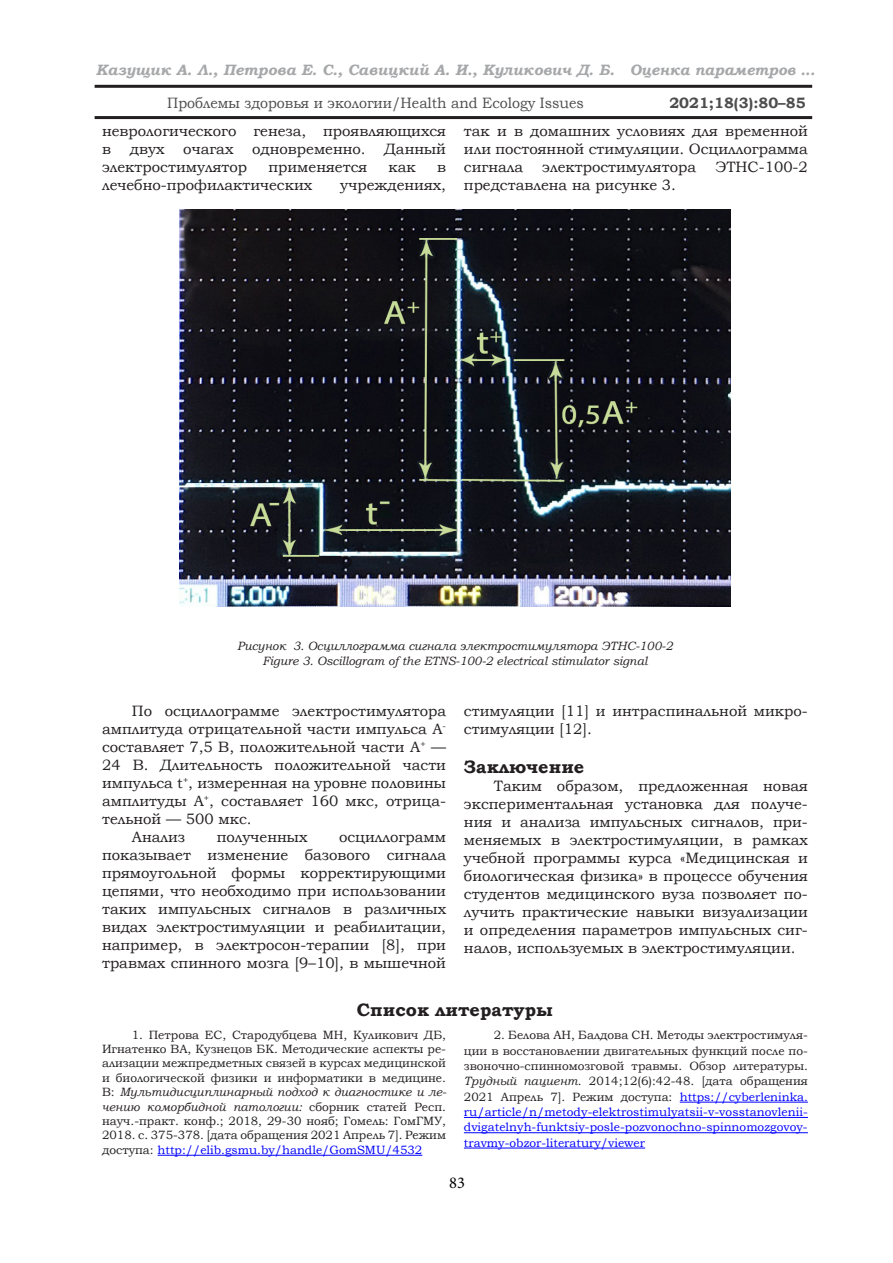
<style>
.page{position:relative;width:893px;height:1263px;background:#fff}
.page>*{position:absolute;margin:0;border:0;box-sizing:border-box;transform-origin:0 0}
.ПОДВАЛ_Литература{font:700 18px "Bookman Old Style";color:#231f20}
.Тело_подзаголовок{font:700 18px "Bookman Old Style";color:#231f20}
.t1{font:16.5px "Minion Pro";color:#000}
.ТЕЛО__статья{font:15px/18px "Bookman Old Style";color:#231f20;text-align:justify}
.t2{font:italic 700 15px "Bookman Old Style";color:#808285}
.t3{font:15px "Bookman Old Style";color:#000;scale:.95 1}
.t4{font:700 15px "Bookman Old Style";color:#000}
.ПОДВАЛ{font:12px/14.4px "Bookman Old Style";color:#231f20;text-align:justify}
.Рисунок{font:italic 12px "Bookman Old Style";color:#231f20}
.s1{font-style:italic}
.s2{color:#00f}
</style>
<div class="page">
<hr style="left:95px;top:116px;width:717px;height:3px;background:#231f20">
<hr style="left:95px;top:85px;width:717px;height:3px;background:#231f20">
<img style="left:180px;top:210px;width:550px;height:396px">
<hr style="left:158px;top:1155px;width:264px;height:1px;background:#00f">
<hr style="left:680px;top:1102px;width:128px;height:1px;background:#00f">
<hr style="left:464px;top:1117px;width:344px;height:1px;background:#00f">
<hr style="left:464px;top:1132px;width:344px;height:1px;background:#00f">
<hr style="left:464px;top:1148px;width:181px;height:1px;background:#00f">
<p class="t2" style="left:96px;top:58px;width:721px">Казущик А. Л., Петрова Е. С., Савицкий А. И., Куликович Д. Б. Оценка параметров ...</p>
<p class="t3" style="left:167px;top:93px;width:440px">Проблемы здоровья и экологии/Health and Ecology Issues</p>
<p class="t4" style="left:669px;top:92px;width:138px">2021;18(3):80–85</p>
<p class="ТЕЛО__статья" style="left:102px;top:122px;width:345px">неврологического генеза, проявляющихся в</p>
<p class="ТЕЛО__статья" style="left:464px;top:122px;width:345px">так и в домашних условиях для временной или постоянной стимуляции. Осциллограмма сигнала</p>
<p class="ТЕЛО__статья" style="left:130px;top:140px;width:36px">двух</p>
<p class="ТЕЛО__статья" style="left:183px;top:140px;width:52px">очагах</p>
<p class="ТЕЛО__статья" style="left:252px;top:140px;width:115px">одновременно.</p>
<p class="ТЕЛО__статья" style="left:385px;top:140px;width:63px">Данный</p>
<p class="ТЕЛО__статья" style="left:102px;top:158px;width:147px">электростимулятор</p>
<p class="ТЕЛО__статья" style="left:268px;top:158px;width:100px">применяется</p>
<p class="ТЕЛО__статья" style="left:389px;top:158px;width:29px">как</p>
<p class="ТЕЛО__статья" style="left:437px;top:158px;width:10px">в</p>
<p class="ТЕЛО__статья" style="left:102px;top:176px;width:212px">лечебно-профилактических</p>
<p class="ТЕЛО__статья" style="left:340px;top:176px;width:107px">учреждениях,</p>
<p class="ТЕЛО__статья" style="left:542px;top:158px;width:155px">электростимулятора</p>
<p class="ТЕЛО__статья" style="left:715px;top:158px;width:94px">ЭТНС-100-2</p>
<p class="ТЕЛО__статья" style="left:464px;top:176px;width:214px">представлена на рисунке 3.</p>
<p class="Рисунок" style="left:237px;top:638px;width:437px">Рисунок 3. Осциллограмма сигнала электростимулятора ЭТНС-100-2</p>
<p class="Рисунок" style="left:263px;top:652px;width:386px">Figure 3. Oscillogram of the ETNS-100-2 electrical stimulator signal</p>
<p class="ТЕЛО__статья" style="left:102px;top:702px;width:345px;text-indent:30px">По осциллограмме электростимулятора амплитуда отрицательной части импульса А&shy;составляет 7,5 В, положительной части А<sup>+</sup> — 24 В. Длительность положительной части импульса t<sup>+</sup>, измеренная на уровне половины амплитуды А<sup>+</sup>, составляет 160 мкс, отрица&shy;тельной — 500 мкс.</p>
<p class="ТЕЛО__статья" style="left:132px;top:828px;width:55px">Анализ</p>
<p class="ТЕЛО__статья" style="left:217px;top:828px;width:92px">полученных</p>
<p class="ТЕЛО__статья" style="left:464px;top:702px;width:345px">стимуляции [11] и интраспинальной микро&shy;стимуляции [12].</p>
<p class="Тело_подзаголовок" style="left:464px;top:753px;width:122px">Заключение</p>
<p class="ТЕЛО__статья" style="left:464px;top:776px;width:345px;text-indent:30px">Таким образом, предложенная новая экспериментальная установка для получе&shy;ния и анализа импульсных сигналов, при&shy;меняемых в электростимуляции, в рамках учебной программы курса «Медицинская и биологическая физика» в процессе обучения студентов медицинского вуза позволяет по&shy;лучить практические навыки визуализации и определения параметров импульсных сиг&shy;налов, используемых в электростимуляции.</p>
<p class="ТЕЛО__статья" style="left:102px;top:828px;width:345px;text-indent:237px">осциллограмм показывает изменение базового сигнала прямоугольной формы корректирующими цепями, что необходимо при использовании таких импульсных сигналов в различных видах электростимуляции и реабилитации, например, в электросон-терапии [8], при травмах спинного мозга [9–10], в мышечной</p>
<p class="ПОДВАЛ_Литература" style="left:357px;top:996px;width:198px">Список литературы</p>
<p class="ПОДВАЛ" style="left:102px;top:1027px;width:346px;text-indent:30px">1. Петрова ЕС, Стародубцева МН, Куликович ДБ, Игнатенко ВА, Кузнецов БК. Методические аспекты ре&shy;ализации межпредметных связей в курсах медицинской и биологической физики и информатики в медицине.<br>В: <span class="s1">Мультидисциплинарный подход к диагностике и ле&shy;чению коморбидной патологии:</span> сборник статей Респ. науч.-практ. конф.; 2018, 29-30 нояб; Гомель: ГомГМУ, 2018. с. 375-378. [дата обращения 2021 Апрель 7]. Режим доступа: <span class="s2">http://elib.gsmu.by/handle/GomSMU/4532</span></p>
<p class="ПОДВАЛ" style="left:464px;top:1028px;width:346px;line-height:15.3px;text-indent:30px">2. Белова АН, Балдова СН. Методы электростимуля&shy;ции в восстановлении двигательных функций после по&shy;звоночно-спинномозговой травмы. Обзор литературы.<br><span class="s1">Трудный пациент</span>. 2014;12(6):42-48. [дата обращения 2021 Апрель 7]. Режим доступа: <span class="s2">https://cyberleninka. ru/article/n/metody-elektrostimulyatsii-v-vosstanovlenii&shy;dvigatelnyh-funktsiy-posle-pozvonochno-spinnomozgovoy&shy;travmy-obzor-literatury/viewer</span></p>
<p class="t1" style="left:449px;top:1172px;width:17px">83</p>
</div>
